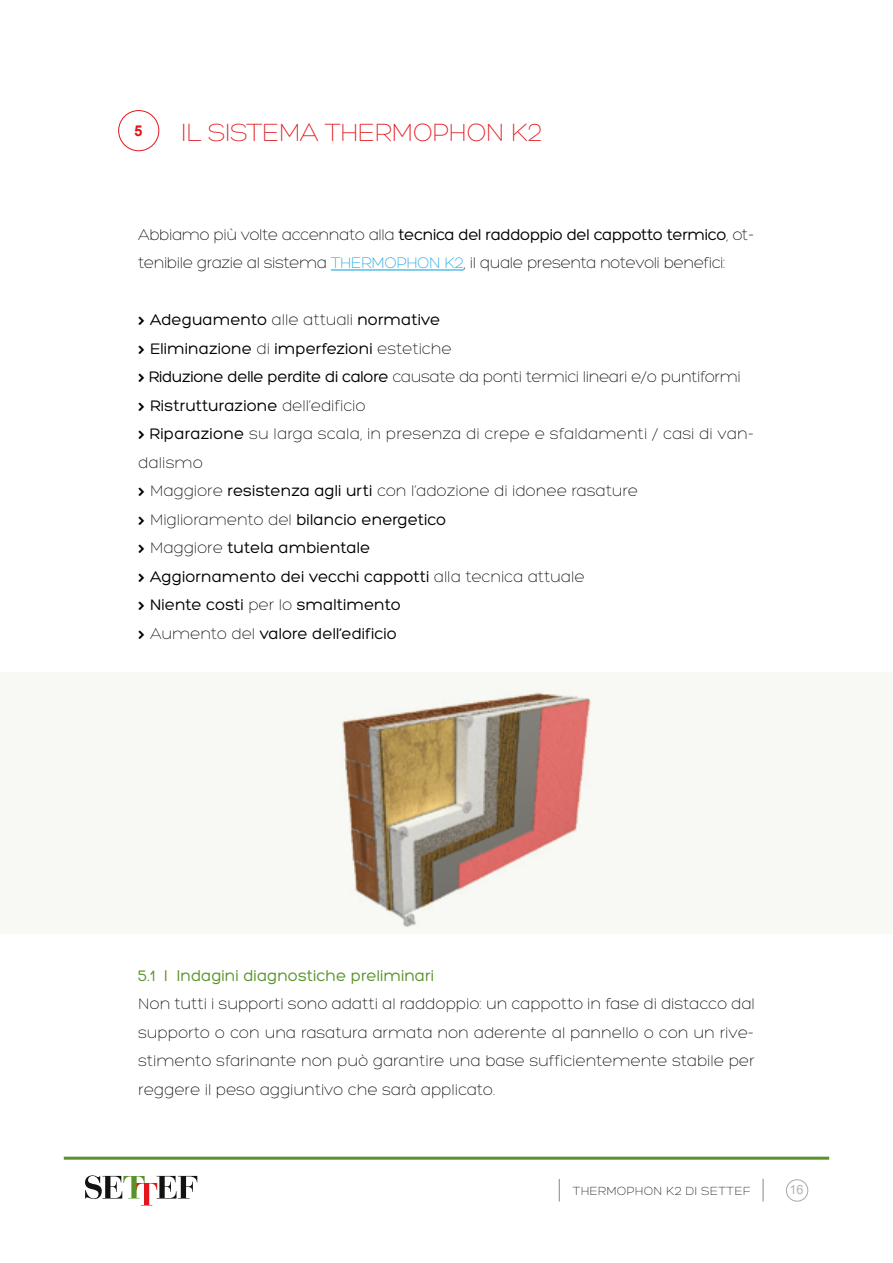
<style>
.page{position:relative;width:893px;height:1263px;background:#fff}
.page>*{position:absolute;margin:0;border:0;box-sizing:border-box;transform-origin:0 0}
.t1{font:300 27px "Hero";letter-spacing:-.02em;color:#e3161b}
.t2{font:300 16.5px/28.5px "Hero";color:#000}
.t3{font:300 16.5px/28.5px "Hero";letter-spacing:-.02em;color:#000}
.t4{font:16.5px "Hero";color:#589228}
.t5{font:700 15px "Arial";color:#e3161b}
.t6{font:300 12.75px "Hero";letter-spacing:.02em;color:#000}
.t7{font:12.75px "Arial";color:#b1b3b4}
.s1{font-weight:400}
.s2{color:#009ee0}
.s3{font-family:"Guifxv 2 Transports";font-weight:400;font-size:12px}
</style>
<div class="page">
<hr style="left:64px;top:1157px;width:765px;height:3px;background:#589228">
<svg style="left:763px;top:1179px;width:1px;height:22px"></svg>
<svg style="left:559px;top:1179px;width:1px;height:22px"></svg>
<div style="left:786px;top:1179px;width:22px;height:22px;border:1px solid #a7a8aa;border-radius:50%"></div>
<svg style="left:85px;top:1175px;width:112px;height:30px"></svg>
<hr style="left:331px;top:270px;width:132px;height:1px;background:#009ee0">
<div style="left:118px;top:110px;width:41px;height:41px;border:1px solid #e3161b;border-radius:50%"></div>
<div style="left:0;top:672px;width:893px;height:262px;background:#f8f9f4"></div>
<img style="left:342px;top:692px;width:249px;height:234px">
<p class="t5" style="left:134px;top:121px;width:10px">5</p>
<h1 class="t1" style="left:181px;top:119px;width:363px">IL SISTEMA THERMOPHON K2</h1>
<p class="t3" style="left:138px;top:220px;width:618px">Abbiamo più volte accennato alla <span class="s1">tecnica del raddoppio del cappotto termico</span>, ot&shy;tenibile grazie al sistema <span class="s2">THERMOPHON K2</span>, il quale presenta notevoli benefici:</p>
<p class="t2" style="left:138px;top:306px;width:618px"><span class="s3">&gt;</span> <span class="s1">Adeguamento</span> alle attuali <span class="s1">normative<br></span><span class="s3">&gt;</span> <span class="s1">Eliminazione</span> di <span class="s1">imperfezioni</span> estetiche<br><span class="s3">&gt;</span> <span class="s1">Riduzione delle perdite di calore</span> causate da ponti termici lineari e/o puntiformi<br><span class="s3">&gt;</span> <span class="s1">Ristrutturazione</span> dell’edificio<br><span class="s3">&gt;</span> <span class="s1">Riparazione</span> su larga scala, in presenza di crepe e sfaldamenti / casi di van&shy;dalismo<br><span class="s3">&gt;</span> Maggiore <span class="s1">resistenza agli urti</span> con l’adozione di idonee rasature<br><span class="s3">&gt;</span> Miglioramento del <span class="s1">bilancio energetico<br></span><span class="s3">&gt;</span> Maggiore <span class="s1">tutela ambientale<br></span><span class="s3">&gt;</span> <span class="s1">Aggiornamento dei vecchi cappotti</span> alla tecnica attuale<br><span class="s3">&gt;</span> <span class="s1">Niente costi</span> per lo <span class="s1">smaltimento<br></span><span class="s3">&gt;</span> Aumento del <span class="s1">valore dell’edificio</span></p>
<p class="t4" style="left:138px;top:967px;width:297px">5.1 I Indagini diagnostiche preliminari</p>
<p class="t2" style="left:138px;top:990px;width:618px;text-align:justify">Non tutti i supporti sono adatti al raddoppio: un cappotto in fase di distacco dal supporto o con una rasatura armata non aderente al pannello o con un rive&shy;stimento sfarinante non può garantire una base sufficientemente stabile per reggere il peso aggiuntivo che sarà applicato.</p>
<p class="t6" style="left:573px;top:1185px;width:179px">THERMOPHON K2 DI SETTEF</p>
<p class="t7" style="left:789px;top:1181px;width:16px">16</p>
</div>
